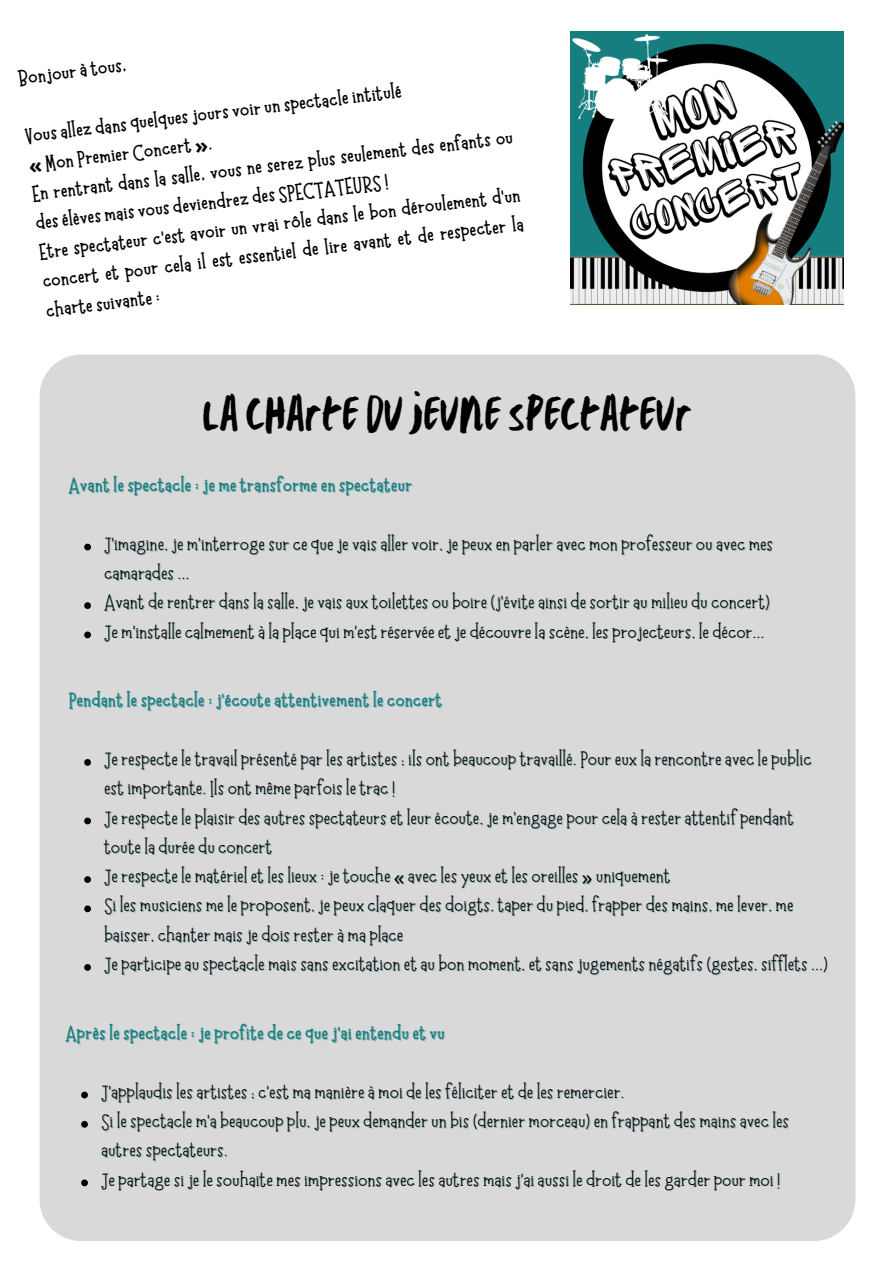
<style>
.page{position:relative;width:894px;height:1264px;background:#fff}
.page>*{position:absolute;margin:0;border:0;box-sizing:border-box;transform-origin:0 0}
.t1{font:48.9px "TC Milo Regular";color:#000}
.t2{font:700 21.45px/29.2px "Moonlight";color:#000}
.t3{font:21px/29.2px "Moonlight";color:#000}
.t4{font:700 21px "Moonlight";color:#197e80}
.s1{font-family:"Noto Sans"}
.s2{color:rgb(25 126 128/.4)}
</style>
<div class="page">
<svg style="left:823px;top:304px;width:20px;height:1px"></svg>
<div style="left:40px;top:354px;width:815px;height:886px;background:#d9d9d9"></div>
<img style="left:570px;top:31px;width:273px;height:273px">
<svg style="left:84px;top:543px;width:7px;height:7px"></svg>
<svg style="left:84px;top:602px;width:7px;height:7px"></svg>
<svg style="left:84px;top:631px;width:7px;height:7px"></svg>
<svg style="left:84px;top:759px;width:7px;height:6px"></svg>
<svg style="left:84px;top:817px;width:7px;height:7px"></svg>
<svg style="left:84px;top:876px;width:7px;height:7px"></svg>
<svg style="left:84px;top:905px;width:7px;height:7px"></svg>
<svg style="left:84px;top:964px;width:7px;height:6px"></svg>
<svg style="left:81px;top:1091px;width:7px;height:7px"></svg>
<svg style="left:81px;top:1120px;width:7px;height:7px"></svg>
<svg style="left:81px;top:1179px;width:7px;height:7px"></svg>
<p class="t2" style="left:16px;top:64px;width:110px;rotate:-7deg">Bonjour à tous,</p>
<p class="t2" style="left:23px;top:123px;width:486px;rotate:-7deg">Vous allez dans quelques jours voir un spectacle intitulé<br><span class="s1">«</span> Mon Premier Concert <span class="s1">»</span>.<br>En rentrant dans la salle, vous ne serez plus seulement des enfants ou des élèves mais vous deviendrez des SPECTATEURS !<br>Etre spectateur c'est avoir un vrai rôle dans le bon déroulement d'un concert et pour cela il est essentiel de lire avant et de respecter la charte suivante :</p>
<h1 class="t1" style="left:202px;top:381px;width:490px">LACHARTEDUJEUNESPECTATEUR</h1>
<p class="t4" style="left:68px;top:474px;width:345px">Avant le spectacle : je me transforme en spectateur</p>
<p class="t3" style="left:104px;top:530px;width:670px">J'imagine, je m'interroge sur ce que je vais aller voir, je peux en parler avec mon professeur ou avec mes camarades ...<br>Avant de rentrer dans la salle, je vais aux toilettes ou boire (j'évite ainsi de sortir au milieu du concert)<br>Je m'installe calmement à la place qui m'est réservée et je découvre la scène, les projecteurs, le décor...</p>
<p class="t4" style="left:68px;top:689px;width:375px">Pendant le spectacle : j<span class="s2">’</span>écoute attentivement le concert</p>
<p class="t3" style="left:104px;top:745px;width:725px">Je respecte le travail présenté par les artistes ; ils ont beaucoup travaillé. Pour eux la rencontre avec le public est importante. Ils ont même parfois le trac !<br>Je respecte le plaisir des autres spectateurs et leur écoute, je m'engage pour cela à rester attentif pendant toute la durée du concert<br>Je respecte le matériel et les lieux : je touche <span class="s1">«</span> avec les yeux et les oreilles <span class="s1">»</span> uniquement<br>Si les musiciens me le proposent, je peux claquer des doigts, taper du pied, frapper des mains, me lever, me baisser, chanter mais je dois rester à ma place<br>Je participe au spectacle mais sans excitation et au bon moment, et sans jugements négatifs (gestes, sifflets ...)</p>
<p class="t4" style="left:65px;top:1022px;width:381px">Après le spectacle : je profite de ce que j<span class="s2">’</span>ai entendu et vu</p>
<p class="t3" style="left:101px;top:1077px;width:689px">J<span class="s2">’</span>applaudis les artistes ; c<span class="s2">’</span>est ma manière à moi de les féliciter et de les remercier.<br>Si le spectacle m<span class="s2">’</span>a beaucoup plu, je peux demander un bis (dernier morceau) en frappant des mains avec les autres spectateurs.<br>Je partage si je le souhaite mes impressions avec les autres mais j'ai aussi le droit de les garder pour moi !</p>
</div>
